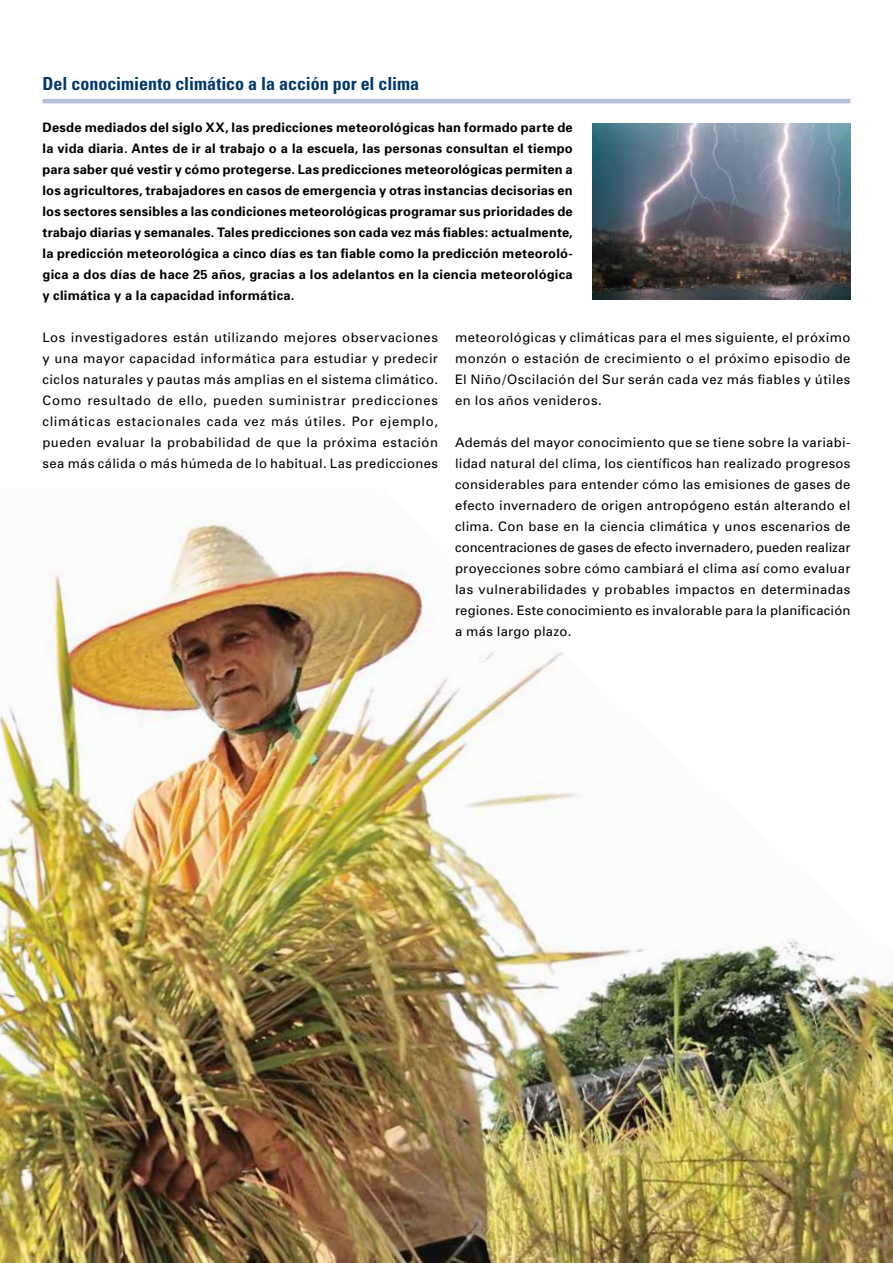
<style>
.page{position:relative;width:893px;height:1263px;background:#fff}
.page>*{position:absolute;margin:0;border:0;box-sizing:border-box;transform-origin:0 0}
.t1{font:700 condensed 18px "Univers";color:#00386c}
.t2{font:13.05px/21px "Univers";letter-spacing:.025em;color:#000;text-align:justify}
.t3{font:700 13.05px/21px "Univers";letter-spacing:.02em;color:#000;text-align:justify}
</style>
<div class="page">
<img style="left:0;top:520px;width:893px;height:743px">
<hr style="left:43px;top:99px;width:807px;height:4px;background:#b5c0d7">
<img style="left:592px;top:123px;width:258px;height:176px">
<h1 class="t1" style="left:43px;top:73px;width:378px">Del conocimiento climático a la acción por el clima</h1>
<p class="t3" style="left:43px;top:117px;width:532px">Desde mediados del siglo XX, las predicciones meteorológicas han formado parte de la vida diaria. Antes de ir al trabajo o a la escuela, las personas consultan el tiempo para saber qué vestir y cómo protegerse. Las predicciones meteorológicas permiten a los agricultores, trabajadores en casos de emergencia y otras instancias decisorias en los sectores sensibles a las condiciones meteorológicas programar sus prioridades de trabajo diarias y semanales. Tales predicciones son cada vez más fiables: actualmente, la predicción meteorológica a cinco días es tan fiable como la predicción meteoroló&shy;gica a dos días de hace 25 años, gracias a los adelantos en la ciencia meteorológica y climática y a la capacidad informática.</p>
<p class="t2" style="left:43px;top:327px;width:397px">Los investigadores están utilizando mejores observaciones y una mayor capacidad informática para estudiar y predecir ciclos naturales y pautas más amplias en el sistema climático.<br>Como resultado de ello, pueden suministrar predicciones climáticas estacionales cada vez más útiles. Por ejemplo, pueden evaluar la probabilidad de que la próxima estación sea más cálida o más húmeda de lo habitual. Las predicciones</p>
<p class="t2" style="left:455px;top:327px;width:397px">meteorológicas y climáticas para el mes siguiente, el próximo monzón o estación de crecimiento o el próximo episodio de El Niño/Oscilación del Sur serán cada vez más fiables y útiles en los años venideros.</p>
<p class="t2" style="left:455px;top:432px;width:397px">Además del mayor conocimiento que se tiene sobre la variabi&shy;lidad natural del clima, los científicos han realizado progresos considerables para entender cómo las emisiones de gases de efecto invernadero de origen antropógeno están alterando el clima. Con base en la ciencia climática y unos escenarios de concentraciones de gases de efecto invernadero, pueden realizar proyecciones sobre cómo cambiará el clima así como evaluar las vulnerabilidades y probables impactos en determinadas regiones. Este conocimiento es invalorable para la planificación a más largo plazo.</p>
</div>
